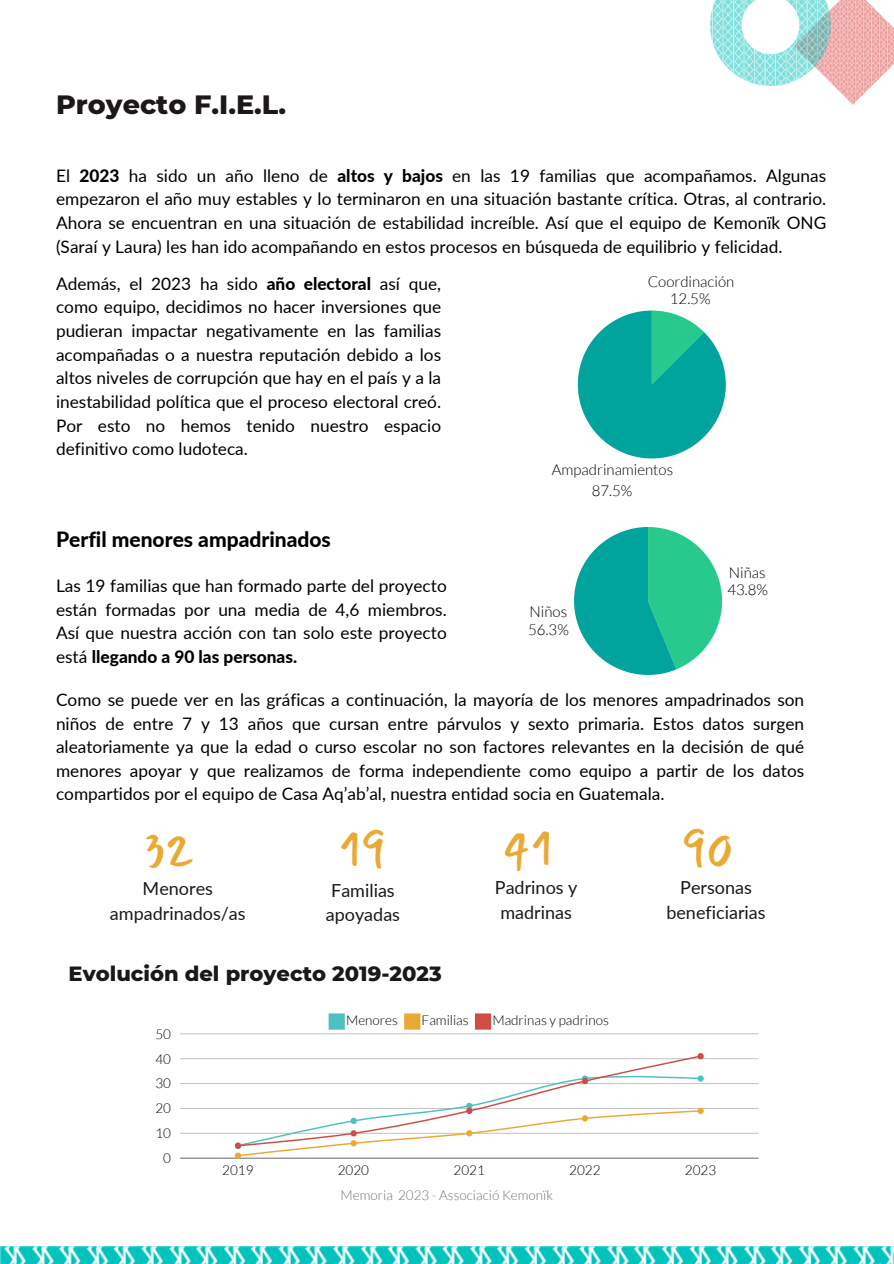
<style>
.page{position:relative;width:894px;height:1264px;background:#fff}
.page>*{position:absolute;margin:0;border:0;box-sizing:border-box;transform-origin:0 0}
.t1{font:48.3px "Mansalva";letter-spacing:.025em;color:#eaa934}
.t2{font:800 27px "Montserrat";color:#1b1817}
.t3{font:800 21px "Montserrat";color:#1b1817}
.t4{font:800 21px "Lato";color:#000}
.t5{font:18px/24.8px "Lato";color:#1b1817;text-align:center}
.t6{font:17.25px/23.7px "Lato";color:#000;text-align:justify}
.t7{font:300 15px/17.7px "Lato";color:#000}
.t8{font:300 13.5px "Lato";color:#000}
.t9{font:300 13.5px "Lato";color:#737373}
.s1{font-weight:800}
</style>
<div class="page">
<div style="left:328px;top:1013px;width:17px;height:16px;background:#4dc1be"></div>
<div style="left:404px;top:1013px;width:16px;height:16px;background:#eaa934"></div>
<div style="left:475px;top:1013px;width:16px;height:16px;background:#ce4d46"></div>
<hr style="left:180px;top:1132px;width:578px;height:1px;background:#000">
<hr style="left:180px;top:1108px;width:578px;height:1px;background:#000">
<hr style="left:180px;top:1083px;width:578px;height:1px;background:#000">
<hr style="left:180px;top:1058px;width:578px;height:1px;background:#000">
<hr style="left:180px;top:1033px;width:578px;height:1px;background:#000">
<hr style="left:180px;top:1157px;width:578px;height:1px;background:#000">
<svg style="left:235px;top:1053px;width:468px;height:105px"></svg>
<img style="left:830px;top:0;width:63px;height:105px">
<img style="left:710px;top:0;width:120px;height:85px">
<img style="left:0;top:1246px;width:893px;height:17px">
<svg style="left:574px;top:527px;width:147px;height:148px"></svg>
<svg style="left:577px;top:310px;width:148px;height:148px"></svg>
<p class="t2" style="left:56px;top:88px;width:231px">Proyecto F.I.E.L.</p>
<p class="t6" style="left:56px;top:163px;width:771px">El <span class="s1">2023</span> ha sido un año lleno de <span class="s1">altos y bajos</span> en las 19 familias que acompañamos. Algunas empezaron el año muy estables y lo terminaron en una situación bastante crítica. Otras, al contrario.<br>Ahora se encuentran en una situación de estabilidad increíble. Así que el equipo de Kemonïk ONG (Saraí y Laura) les han ido acompañando en estos procesos en búsqueda de equilibrio y felicidad.</p>
<p class="t6" style="left:56px;top:271px;width:386px">Además, el 2023 ha sido <span class="s1">año electoral</span> así que, como equipo, decidimos no hacer inversiones que pudieran impactar negativamente en las familias acompañadas o a nuestra reputación debido a los altos niveles de corrupción que hay en el país y a la inestabilidad política que el proceso electoral creó.<br>Por esto no hemos tenido nuestro espacio definitivo como ludoteca.</p>
<p class="t7" style="left:647px;top:272px;width:88px;text-align:center">Coordinación<br>12.5%</p>
<p class="t7" style="left:551px;top:459px;width:123px;line-height:20.1px;text-align:center">Ampadrinamientos<br>87.5%</p>
<p class="t4" style="left:56px;top:526px;width:276px">Perfil menores ampadrinados</p>
<p class="t6" style="left:56px;top:573px;width:392px">Las 19 familias que han formado parte del proyecto están formadas por una media de 4,6 miembros.<br>Así que nuestra acción con tan solo este proyecto está <span class="s1">llegando a 90 las personas.</span></p>
<p class="t6" style="left:56px;top:687px;width:749px">Como se puede ver en las gráficas a continuación, la mayoría de los menores ampadrinados son niños de entre 7 y 13 años que cursan entre párvulos y sexto primaria. Estos datos surgen aleatoriamente ya que la edad o curso escolar no son factores relevantes en la decisión de qué menores apoyar y que realizamos de forma independiente como equipo a partir de los datos compartidos por el equipo de Casa Aq’ab’al, nuestra entidad socia en Guatemala.</p>
<p class="t7" style="left:727px;top:563px;width:42px">Niñas<br>43.8%</p>
<p class="t7" style="left:528px;top:602px;width:42px">Niños<br>56.3%</p>
<h2 class="t1" style="left:145px;top:822px;width:49px">32</h2>
<h3 class="t1" style="left:340px;top:822px;width:47px">19</h3>
<h3 class="t1" style="left:503px;top:822px;width:51px">41</h3>
<h3 class="t5" style="left:110px;top:876px;width:137px">Menores ampadrinados/as</h3>
<p class="t5" style="left:326px;top:877px;width:76px;text-align:left">Familias apoyadas</p>
<h3 class="t5" style="left:494px;top:874px;width:84px">Padrinos y madrinas</h3>
<p class="t3" style="left:69px;top:961px;width:374px">Evolución del proyecto 2019-2023</p>
<p class="t8" style="left:155px;top:1025px;width:17px">50</p>
<p class="t8" style="left:155px;top:1050px;width:17px">40</p>
<p class="t8" style="left:155px;top:1075px;width:17px">30</p>
<p class="t8" style="left:155px;top:1099px;width:17px">20</p>
<p class="t8" style="left:155px;top:1124px;width:17px">10</p>
<p class="t8" style="left:163px;top:1149px;width:9px">0</p>
<p class="t8" style="left:346px;top:1011px;width:53px">Menores</p>
<p class="t8" style="left:421px;top:1011px;width:49px">Familias</p>
<p class="t8" style="left:492px;top:1011px;width:118px">Madrinas y padrinos</p>
<p class="t1" style="left:682px;top:822px;width:51px">90</p>
<p class="t5" style="left:666px;top:874px;width:101px">Personas beneficiarias</p>
<p class="t8" style="left:222px;top:1161px;width:33px">2019</p>
<p class="t8" style="left:337px;top:1161px;width:33px">2020</p>
<p class="t8" style="left:453px;top:1161px;width:33px">2021</p>
<p class="t8" style="left:569px;top:1161px;width:33px">2022</p>
<p class="t8" style="left:684px;top:1161px;width:33px">2023</p>
<p class="t9" style="left:340px;top:1186px;width:214px">Memoria 2023 - Associació Kemonïk</p>
</div>
